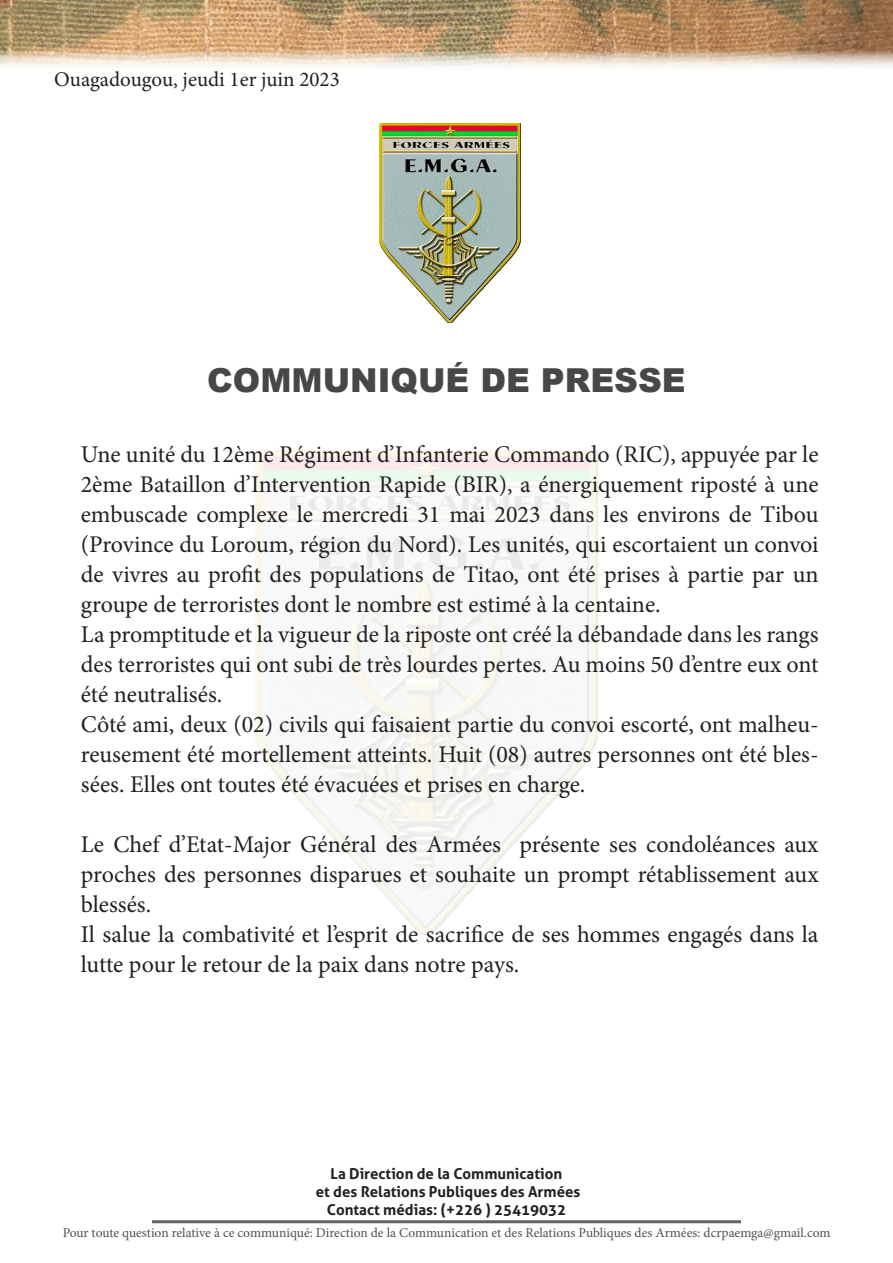
<style>
.page{position:relative;width:893px;height:1263px;background:#fff}
.page>*{position:absolute;margin:0;border:0;box-sizing:border-box;transform-origin:0 0}
.t1{font:900 33px "Arial";color:#464748}
.t2{font:24px/30px "Minion Pro";color:#231f20;text-align:justify}
.t3{font:21px "Minion Pro";color:#231f20}
.t4{font:700 15px "Aller";color:#231f20}
.t5{font:13.5px "Minion Pro";color:#464748}
</style>
<div class="page">
<img style="left:380px;top:124px;width:140px;height:199px">
<img style="left:255px;top:450px;width:343px;height:485px">
<img style="left:0;top:0;width:893px;height:67px">
<hr style="left:152px;top:1220px;width:589px;height:3px;background:#636366">
<p class="t3" style="left:54px;top:66px;width:287px">Ouagadougou, jeudi 1er juin 2023</p>
<p class="t1" style="left:207px;top:357px;width:480px">COMMUNIQUÉ DE PRESSE</p>
<p class="t2" style="left:81px;top:439px;width:739px">Une unité du 12ème Régiment d’Infanterie Commando (RIC), appuyée par le 2ème Bataillon d’Intervention Rapide (BIR), a énergiquement riposté à une embuscade complexe le mercredi 31 mai 2023 dans les environs de Tibou (Province du Loroum, région du Nord). Les unités, qui escortaient un convoi de vivres au profit des populations de Titao, ont été prises à partie par un groupe de terroristes dont le nombre est estimé à la centaine.</p>
<p class="t2" style="left:81px;top:619px;width:739px">La promptitude et la vigueur de la riposte ont créé la débandade dans les rangs des terroristes qui ont subi de très lourdes pertes. Au moins 50 d’entre eux ont été neutralisés.</p>
<p class="t2" style="left:81px;top:709px;width:739px">Côté ami, deux (02) civils qui faisaient partie du convoi escorté, ont malheu&shy;reusement été mortellement atteints. Huit (08) autres personnes ont été bles&shy;sées. Elles ont toutes été évacuées et prises en charge.</p>
<p class="t2" style="left:81px;top:829px;width:739px">Le Chef d’Etat-Major Général des Armées présente ses condoléances aux proches des personnes disparues et souhaite un prompt rétablissement aux blessés.</p>
<p class="t2" style="left:81px;top:919px;width:739px">Il salue la combativité et l’esprit de sacrifice de ses hommes engagés dans la lutte pour le retour de la paix dans notre pays.</p>
<p class="t4" style="left:331px;top:1164px;width:233px">La Direction de la Communication</p>
<p class="t4" style="left:316px;top:1182px;width:266px">et des Relations Publiques des Armées</p>
<p class="t4" style="left:327px;top:1200px;width:241px">Contact médias: (+226 ) 25419032</p>
<p class="t5" style="left:62px;top:1224px;width:769px">Pour toute question relative à ce communiqué: Direction de la Communication et des Relations Publiques des Armées: dcrpaemga@gmail.com</p>
</div>
